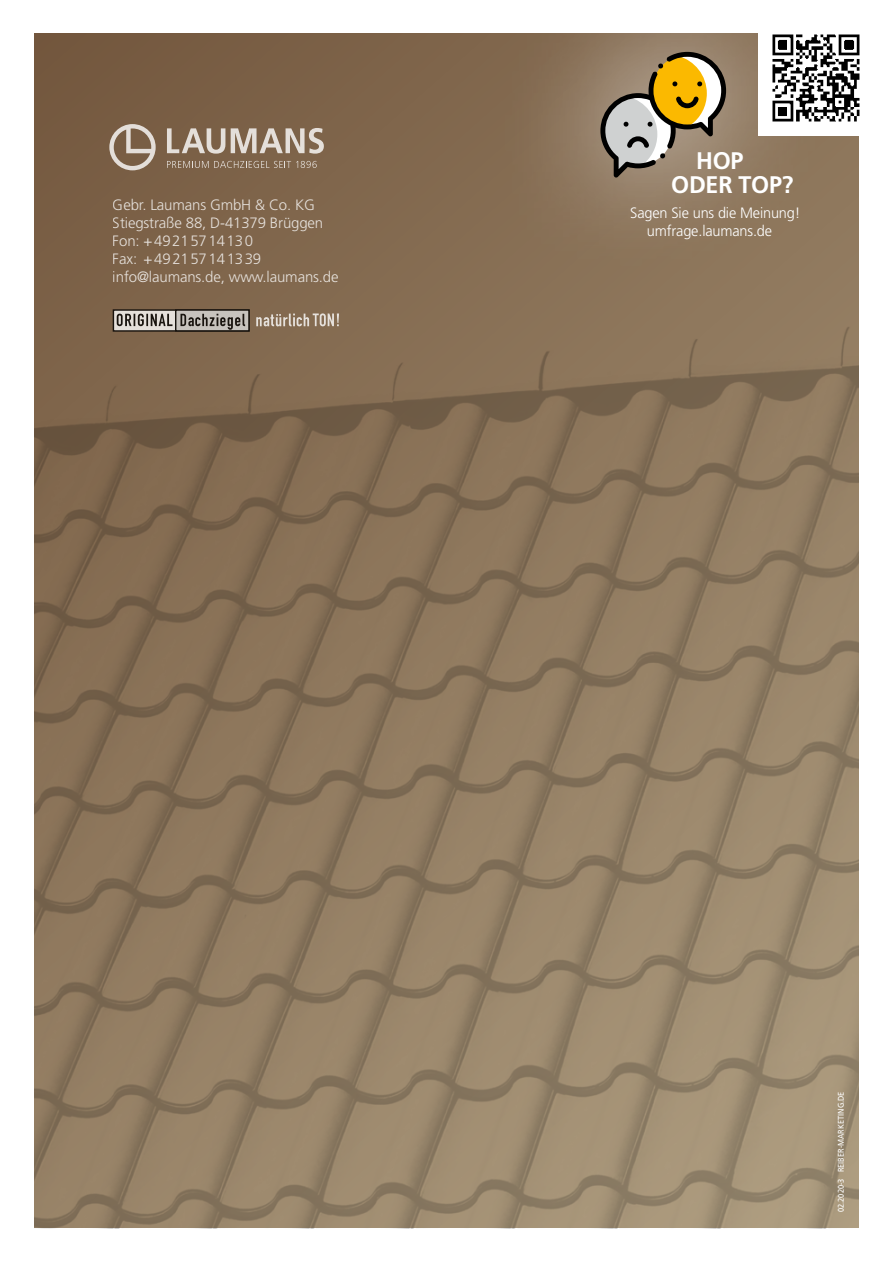
<style>
.page{position:relative;width:893px;height:1263px;background:#fff}
.page>*{position:absolute;margin:0;border:0;box-sizing:border-box;transform-origin:0 0}
.t1{font:700 24px/24px "Frutiger LT Std";letter-spacing:-.01em;color:#fff}
.t2{font:300 15px/18px "Frutiger LT Std";letter-spacing:-.01em;color:#fff}
.t3{font:8.25px "Frutiger LT Std";color:#fff;scale:.9 1}
</style>
<div class="page">
<img style="left:34px;top:34px;width:825px;height:1195px">
<svg style="left:256px;top:313px;width:83px;height:13px"></svg>
<svg style="left:115px;top:312px;width:60px;height:18px"></svg>
<div style="left:113px;top:310px;width:137px;height:22px;border:1px solid #000"></div>
<div style="left:176px;top:310px;width:73px;height:21px;background:linear-gradient(to right,#c7c2bd,#c7c3be)"></div>
<div style="left:175px;top:310px;width:75px;height:22px;border:1px solid #000"></div>
<svg style="left:117px;top:314px;width:128px;height:16px;background:#98948e"></svg>
<svg style="left:167px;top:128px;width:58px;height:26px;background:#a79584"></svg>
<svg style="left:231px;top:128px;width:93px;height:26px;background:#ae9e8e"></svg>
<svg style="left:167px;top:161px;width:150px;height:7px"></svg>
<svg style="left:109px;top:124px;width:47px;height:46px;background:#9f8b79"></svg>
<div style="left:492px;top:0;width:342px;height:279px;background:#fff;opacity:.75"></div>
<svg style="left:600px;top:52px;width:126px;height:126px;background:#a5926a"></svg>
<img style="left:758px;top:20px;width:102px;height:115px">
<p class="t2" style="left:113px;top:196px;width:227px">Gebr. Laumans GmbH &amp; Co. KG<br>Stiegstraße 88, D-41379 Brüggen<br>Fon: +49215714130<br>Fax: +492157141339 info@laumans.de, www.laumans.de</p>
<h1 class="t1" style="left:671px;top:149px;width:124px;text-indent:25px">HOP<br>ODER TOP?</h1>
<p class="t2" style="left:647px;top:204px;width:155px;text-indent:-17px">Sagen Sie uns die Meinung! umfrage.laumans.de</p>
<p class="t3" style="left:836px;top:1212px;width:135px;rotate:-90deg">02.2020-3 REI BER-MARKETI NG.DE</p>
</div>
